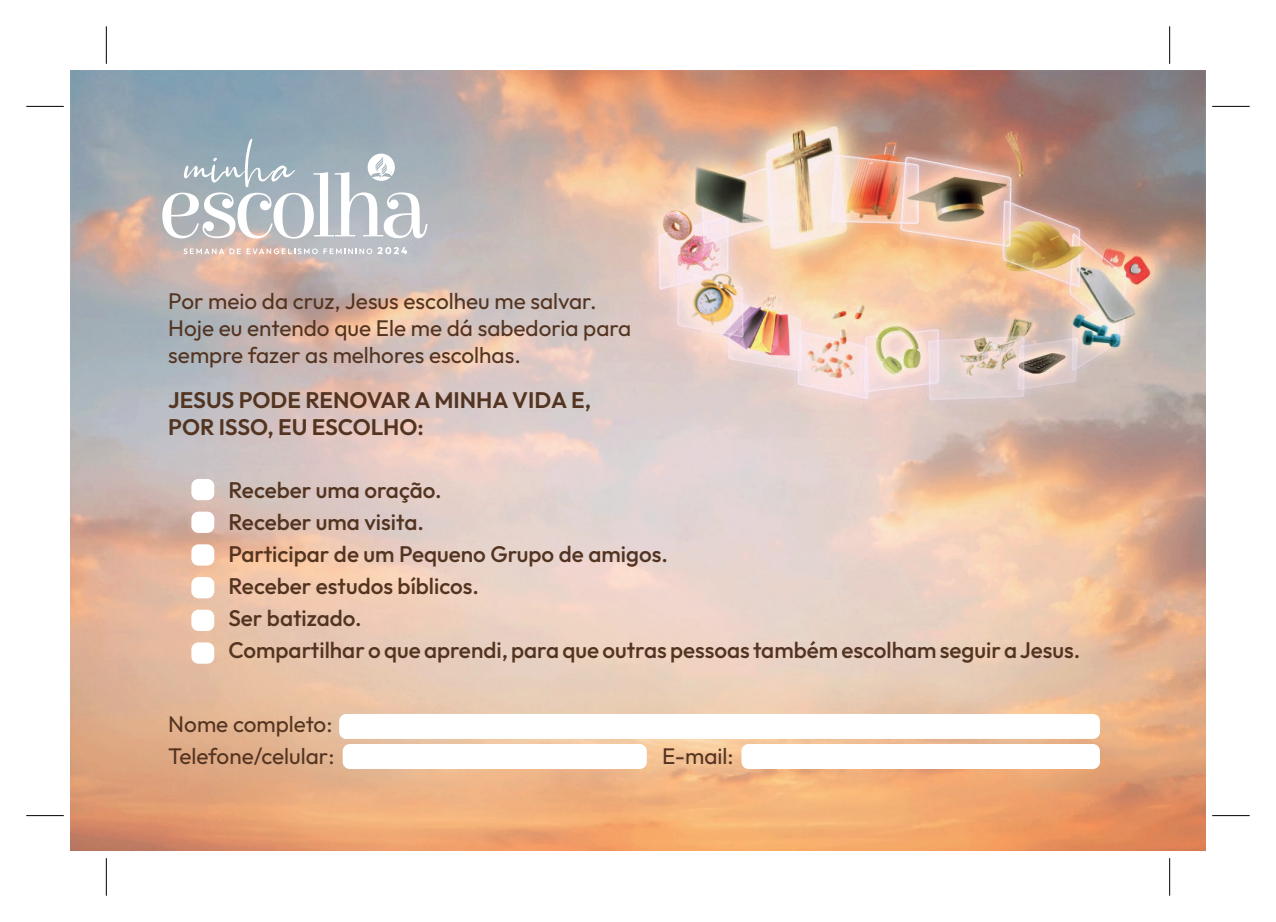
<style>
.page{position:relative;width:1276px;height:922px;background:#fff}
.page>*{position:absolute;margin:0;border:0;box-sizing:border-box;transform-origin:0 0}
.t1{font:500 22.5px/32px "Outfit";color:#533421}
.t2{font:22.5px/27px "Outfit";color:#533421}
.t3{font:600 22.5px/27.5px "Outfit";color:#533421}
</style>
<div class="page">
<img style="left:71px;top:71px;width:1134px;height:779px">
<div style="left:191px;top:479px;width:23px;height:21px;background:#fff;border-radius:7px"></div>
<div style="left:191px;top:511px;width:23px;height:21px;background:#fff;border-radius:7px"></div>
<div style="left:191px;top:544px;width:23px;height:21px;background:#fff;border-radius:7px"></div>
<div style="left:191px;top:577px;width:23px;height:21px;background:#fff;border-radius:7px"></div>
<div style="left:191px;top:609px;width:23px;height:22px;background:#fff;border-radius:7px"></div>
<div style="left:191px;top:642px;width:23px;height:21px;background:#fff;border-radius:7px"></div>
<div style="left:339px;top:713px;width:761px;height:25px;background:#fff;border-radius:7px"></div>
<div style="left:343px;top:743px;width:304px;height:25px;background:#fff;border-radius:7px"></div>
<div style="left:741px;top:743px;width:359px;height:25px;background:#fff;border-radius:7px"></div>
<svg style="left:162px;top:139px;width:265px;height:99px"></svg>
<svg style="left:183px;top:247px;width:224px;height:7px"></svg>
<svg style="left:26px;top:816px;width:38px;height:1px"></svg>
<svg style="left:1212px;top:816px;width:37px;height:1px"></svg>
<hr style="left:26px;top:106px;width:38px;height:1px;background:#000">
<hr style="left:1212px;top:106px;width:37px;height:1px;background:#000">
<hr style="left:26px;top:815px;width:38px;height:1px;background:#000">
<hr style="left:1212px;top:815px;width:37px;height:1px;background:#000">
<hr style="left:106px;top:26px;width:1px;height:38px;background:#000">
<hr style="left:106px;top:857px;width:1px;height:38px;background:#000">
<hr style="left:1169px;top:26px;width:1px;height:38px;background:#000">
<hr style="left:1169px;top:857px;width:1px;height:38px;background:#000">
<p class="t2" style="left:168px;top:287px;width:464px">Por meio da cruz, Jesus escolheu me salvar.<br>Hoje eu entendo que Ele me dá sabedoria para sempre fazer as melhores escolhas.</p>
<p class="t3" style="left:168px;top:386px;width:424px">JESUS PODE RENOVAR A MINHA VIDA E,<br>POR ISSO, EU ESCOLHO:</p>
<p class="t1" style="left:228px;top:473px;width:853px">Receber uma oração.<br>Receber uma visita.<br>Participar de um Pequeno Grupo de amigos.<br>Receber estudos bíblicos.<br>Ser batizado.<br>Compartilhar o que aprendi, para que outras pessoas também escolham seguir a Jesus.</p>
<p class="t2" style="left:168px;top:707px;width:168px;line-height:32.5px">Nome completo:<br>Telefone/celular:</p>
<p class="t2" style="left:662px;top:742px;width:73px">E-mail:</p>
</div>
